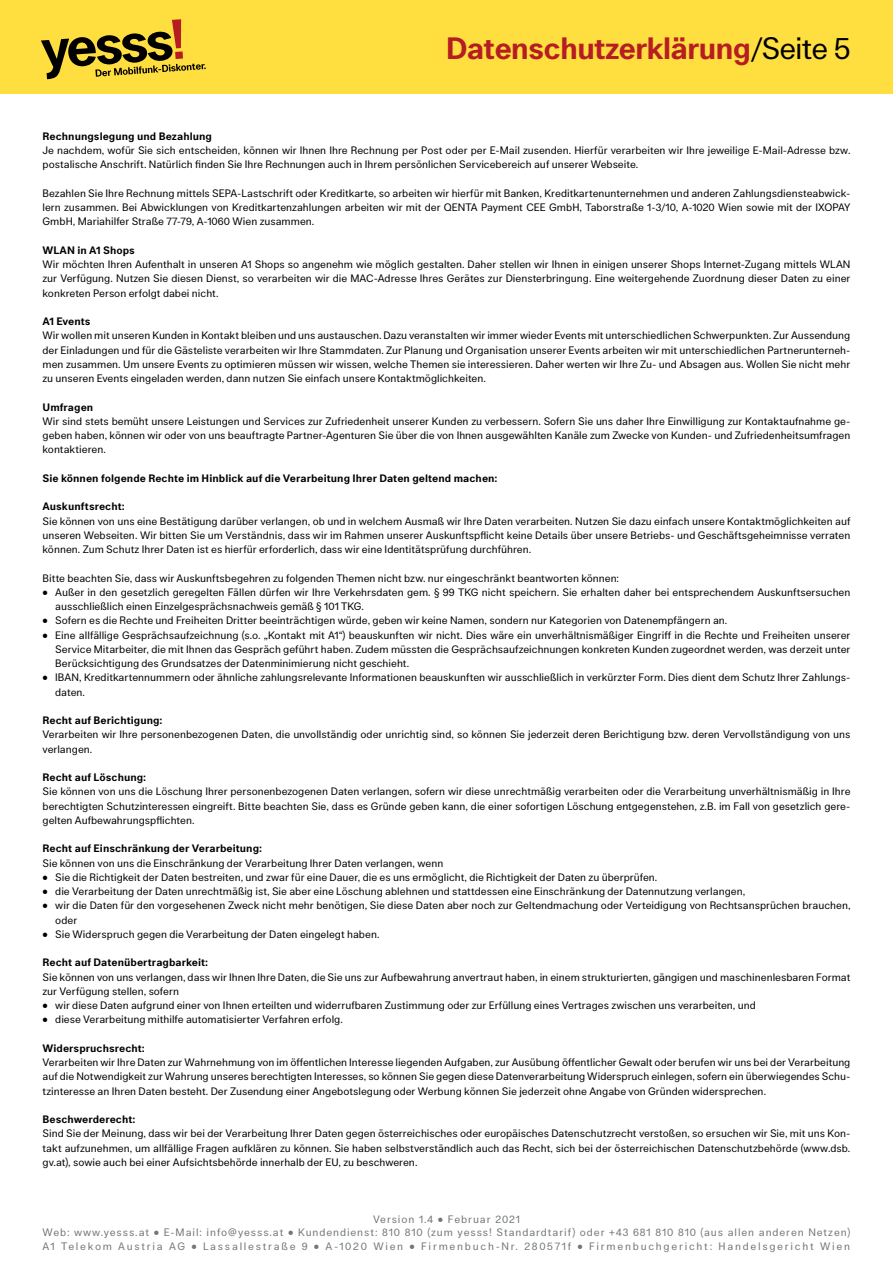
<style>
.page{position:relative;width:893px;height:1263px;background:#fff}
.page>*{position:absolute;margin:0;border:0;box-sizing:border-box;transform-origin:0 0}
.t1{font:700 30px "Lars";letter-spacing:-.035em;color:#b61d22}
.Copy_Regular{font:10.5px/14.2px "Lars";color:#000;text-align:justify}
.Copy_Punkte{font:10.5px/14.2px "Lars";color:#000}
.Copy_Regular-2{font:700 10.5px "Lars";letter-spacing:.005em;color:#000}
.Body_Text{font:10.5px "Lars";letter-spacing:.085em;color:#727676}
.Body_Text-2{font:10.5px "Lars";letter-spacing:.165em;color:#727676}
.s1{font-weight:400;color:#000}
</style>
<div class="page">
<div style="left:0;top:0;width:893px;height:94px;background:#ffde40"></div>
<svg style="left:41px;top:19px;width:165px;height:60px"></svg>
<p class="t1" style="left:446px;top:30px;width:406px">Datenschutzerklärung<span class="s1">/Seite 5</span></p>
<p class="Copy_Regular-2" style="left:43px;top:130px;width:171px">Rechnungslegung und Bezahlung</p>
<p class="Copy_Regular" style="left:43px;top:144px;width:809px">Je nachdem, wofür Sie sich entscheiden, können wir Ihnen Ihre Rechnung per Post oder per E-Mail zusenden. Hierfür verarbeiten wir Ihre jeweilige E-Mail-Adresse bzw. postalische Anschrift. Natürlich finden Sie Ihre Rechnungen auch in Ihrem persönlichen Servicebereich auf unserer Webseite.</p>
<p class="Copy_Regular" style="left:43px;top:186px;width:809px">Bezahlen Sie Ihre Rechnung mittels SEPA-Lastschrift oder Kreditkarte, so arbeiten wir hierfür mit Banken, Kreditkartenunternehmen und anderen Zahlungsdiensteabwick&shy;lern zusammen. Bei Abwicklungen von Kreditkartenzahlungen arbeiten wir mit der QENTA Payment CEE GmbH, Taborstraße 1-3/10, A-1020 Wien sowie mit der IXOPAY GmbH, Mariahilfer Straße 77-79, A-1060 Wien zusammen.</p>
<p class="Copy_Regular-2" style="left:43px;top:244px;width:94px">WLAN in A1 Shops</p>
<p class="Copy_Regular" style="left:43px;top:258px;width:809px">Wir möchten Ihren Aufenthalt in unseren A1 Shops so angenehm wie möglich gestalten. Daher stellen wir Ihnen in einigen unserer Shops Internet-Zugang mittels WLAN zur Verfügung. Nutzen Sie diesen Dienst, so verarbeiten wir die MAC-Adresse Ihres Gerätes zur Diensterbringung. Eine weitergehende Zuordnung dieser Daten zu einer konkreten Person erfolgt dabei nicht.</p>
<p class="Copy_Regular-2" style="left:43px;top:315px;width:50px">A1 Events</p>
<p class="Copy_Regular" style="left:43px;top:329px;width:809px">Wir wollen mit unseren Kunden in Kontakt bleiben und uns austauschen. Dazu veranstalten wir immer wieder Events mit unterschiedlichen Schwerpunkten. Zur Aussendung der Einladungen und für die Gästeliste verarbeiten wir Ihre Stammdaten. Zur Planung und Organisation unserer Events arbeiten wir mit unterschiedlichen Partnerunterneh&shy;men zusammen. Um unsere Events zu optimieren müssen wir wissen, welche Themen sie interessieren. Daher werten wir Ihre Zu- und Absagen aus. Wollen Sie nicht mehr zu unseren Events eingeladen werden, dann nutzen Sie einfach unsere Kontaktmöglichkeiten.</p>
<p class="Copy_Regular-2" style="left:43px;top:400px;width:52px">Umfragen</p>
<p class="Copy_Regular" style="left:43px;top:414px;width:809px">Wir sind stets bemüht unsere Leistungen und Services zur Zufriedenheit unserer Kunden zu verbessern. Sofern Sie uns daher Ihre Einwilligung zur Kontaktaufnahme ge&shy;geben haben, können wir oder von uns beauftragte Partner-Agenturen Sie über die von Ihnen ausgewählten Kanäle zum Zwecke von Kunden- und Zufriedenheitsumfragen kontaktieren.</p>
<p class="Copy_Regular-2" style="left:43px;top:472px;width:456px">Sie können folgende Rechte im Hinblick auf die Verarbeitung Ihrer Daten geltend machen:</p>
<p class="Copy_Regular-2" style="left:43px;top:500px;width:84px">Auskunftsrecht:</p>
<p class="Copy_Regular" style="left:43px;top:514px;width:809px">Sie können von uns eine Bestätigung darüber verlangen, ob und in welchem Ausmaß wir Ihre Daten verarbeiten. Nutzen Sie dazu einfach unsere Kontaktmöglichkeiten auf unseren Webseiten. Wir bitten Sie um Verständnis, dass wir im Rahmen unserer Auskunftspflicht keine Details über unsere Betriebs- und Geschäftsgeheimnisse verraten können. Zum Schutz Ihrer Daten ist es hierfür erforderlich, dass wir eine Identitätsprüfung durchführen.</p>
<p class="Copy_Punkte" style="left:43px;top:571px;width:578px">Bitte beachten Sie, dass wir Auskunftsbegehren zu folgenden Themen nicht bzw. nur eingeschränkt beantworten können:</p>
<p class="Copy_Punkte" style="left:55px;top:585px;width:797px;text-indent:-13px">• Außer in den gesetzlich geregelten Fällen dürfen wir Ihre Verkehrsdaten gem. § 99 TKG nicht speichern. Sie erhalten daher bei entsprechendem Auskunftsersuchen ausschließlich einen Einzelgesprächsnachweis gemäß § 101 TKG.</p>
<p class="Copy_Punkte" style="left:43px;top:614px;width:686px">• Sofern es die Rechte und Freiheiten Dritter beeinträchtigen würde, geben wir keine Namen, sondern nur Kategorien von Datenempfängern an.</p>
<p class="Copy_Punkte" style="left:55px;top:628px;width:797px;text-align:justify;text-indent:-13px">• Eine allfällige Gesprächsaufzeichnung (s.o. „Kontakt mit A1“) beauskunften wir nicht. Dies wäre ein unverhältnismäßiger Eingriff in die Rechte und Freiheiten unserer Service Mitarbeiter, die mit Ihnen das Gespräch geführt haben. Zudem müssten die Gesprächsaufzeichnungen konkreten Kunden zugeordnet werden, was derzeit unter Berücksichtigung des Grundsatzes der Datenminimierung nicht geschieht.</p>
<p class="Copy_Punkte" style="left:55px;top:671px;width:797px;text-indent:-13px">• IBAN, Kreditkartennummern oder ähnliche zahlungsrelevante Informationen beauskunften wir ausschließlich in verkürzter Form. Dies dient dem Schutz Ihrer Zahlungs&shy;daten.</p>
<p class="Copy_Regular-2" style="left:43px;top:714px;width:122px">Recht auf Berichtigung:</p>
<p class="Copy_Regular" style="left:43px;top:728px;width:809px">Verarbeiten wir Ihre personenbezogenen Daten, die unvollständig oder unrichtig sind, so können Sie jederzeit deren Berichtigung bzw. deren Vervollständigung von uns verlangen.</p>
<p class="Copy_Regular-2" style="left:43px;top:771px;width:105px">Recht auf Löschung:</p>
<p class="Copy_Regular" style="left:43px;top:785px;width:809px">Sie können von uns die Löschung Ihrer personenbezogenen Daten verlangen, sofern wir diese unrechtmäßig verarbeiten oder die Verarbeitung unverhältnismäßig in Ihre berechtigten Schutzinteressen eingreift. Bitte beachten Sie, dass es Gründe geben kann, die einer sofortigen Löschung entgegenstehen, z.B. im Fall von gesetzlich gere&shy;gelten Aufbewahrungspflichten.</p>
<p class="Copy_Regular-2" style="left:43px;top:842px;width:221px">Recht auf Einschränkung der Verarbeitung:</p>
<p class="Copy_Regular" style="left:43px;top:856px;width:402px">Sie können von uns die Einschränkung der Verarbeitung Ihrer Daten verlangen, wenn</p>
<p class="Copy_Punkte" style="left:43px;top:870px;width:616px">• Sie die Richtigkeit der Daten bestreiten, und zwar für eine Dauer, die es uns ermöglicht, die Richtigkeit der Daten zu überprüfen.</p>
<p class="Copy_Punkte" style="left:43px;top:885px;width:704px">• die Verarbeitung der Daten unrechtmäßig ist, Sie aber eine Löschung ablehnen und stattdessen eine Einschränkung der Datennutzung verlangen,</p>
<p class="Copy_Punkte" style="left:55px;top:899px;width:797px;text-indent:-13px">• wir die Daten für den vorgesehenen Zweck nicht mehr benötigen, Sie diese Daten aber noch zur Geltendmachung oder Verteidigung von Rechtsansprüchen brauchen, oder</p>
<p class="Copy_Punkte" style="left:43px;top:927px;width:338px">• Sie Widerspruch gegen die Verarbeitung der Daten eingelegt haben.</p>
<p class="Copy_Regular-2" style="left:43px;top:956px;width:167px">Recht auf Datenübertragbarkeit:</p>
<p class="Copy_Punkte" style="left:43px;top:970px;width:809px">Sie können von uns verlangen, dass wir Ihnen Ihre Daten, die Sie uns zur Aufbewahrung anvertraut haben, in einem strukturierten, gängigen und maschinenlesbaren Format zur Verfügung stellen, sofern</p>
<p class="Copy_Punkte" style="left:43px;top:999px;width:715px">• wir diese Daten aufgrund einer von Ihnen erteilten und widerrufbaren Zustimmung oder zur Erfüllung eines Vertrages zwischen uns verarbeiten, und</p>
<p class="Copy_Punkte" style="left:43px;top:1013px;width:302px">• diese Verarbeitung mithilfe automatisierter Verfahren erfolg.</p>
<p class="Copy_Regular-2" style="left:43px;top:1042px;width:104px">Widerspruchsrecht:</p>
<p class="Copy_Regular" style="left:43px;top:1056px;width:809px">Verarbeiten wir Ihre Daten zur Wahrnehmung von im öffentlichen Interesse liegenden Aufgaben, zur Ausübung öffentlicher Gewalt oder berufen wir uns bei der Verarbeitung auf die Notwendigkeit zur Wahrung unseres berechtigten Interesses, so können Sie gegen diese Datenverarbeitung Widerspruch einlegen, sofern ein überwiegendes Schu&shy;tzinteresse an Ihren Daten besteht. Der Zusendung einer Angebotslegung oder Werbung können Sie jederzeit ohne Angabe von Gründen widersprechen.</p>
<p class="Copy_Regular-2" style="left:43px;top:1113px;width:94px">Beschwerderecht:</p>
<p class="Copy_Regular" style="left:43px;top:1127px;width:809px">Sind Sie der Meinung, dass wir bei der Verarbeitung Ihrer Daten gegen österreichisches oder europäisches Datenschutzrecht verstoßen, so ersuchen wir Sie, mit uns Kon&shy;takt aufzunehmen, um allfällige Fragen aufklären zu können. Sie haben selbstverständlich auch das Recht, sich bei der österreichischen Datenschutzbehörde (www.dsb. gv.at), sowie auch bei einer Aufsichtsbehörde innerhalb der EU, zu beschweren.</p>
<p class="Body_Text" style="left:373px;top:1213px;width:148px">Version 1.4 • Februar 2021</p>
<p class="Body_Text" style="left:43px;top:1226px;width:809px">Web: www.yesss.at • E-Mail: info@yesss.at • Kundendienst: 810 810 (zum yesss! Standardtarif) oder +43 681 810 810 (aus allen anderen Netzen)</p>
<p class="Body_Text-2" style="left:43px;top:1240px;width:809px">A1 Telekom Austria AG • Lassallestraße 9 • A-1020 Wien • Firmenbuch-Nr. 280571f • Firmenbuchgericht: Handelsgericht Wien</p>
</div>
